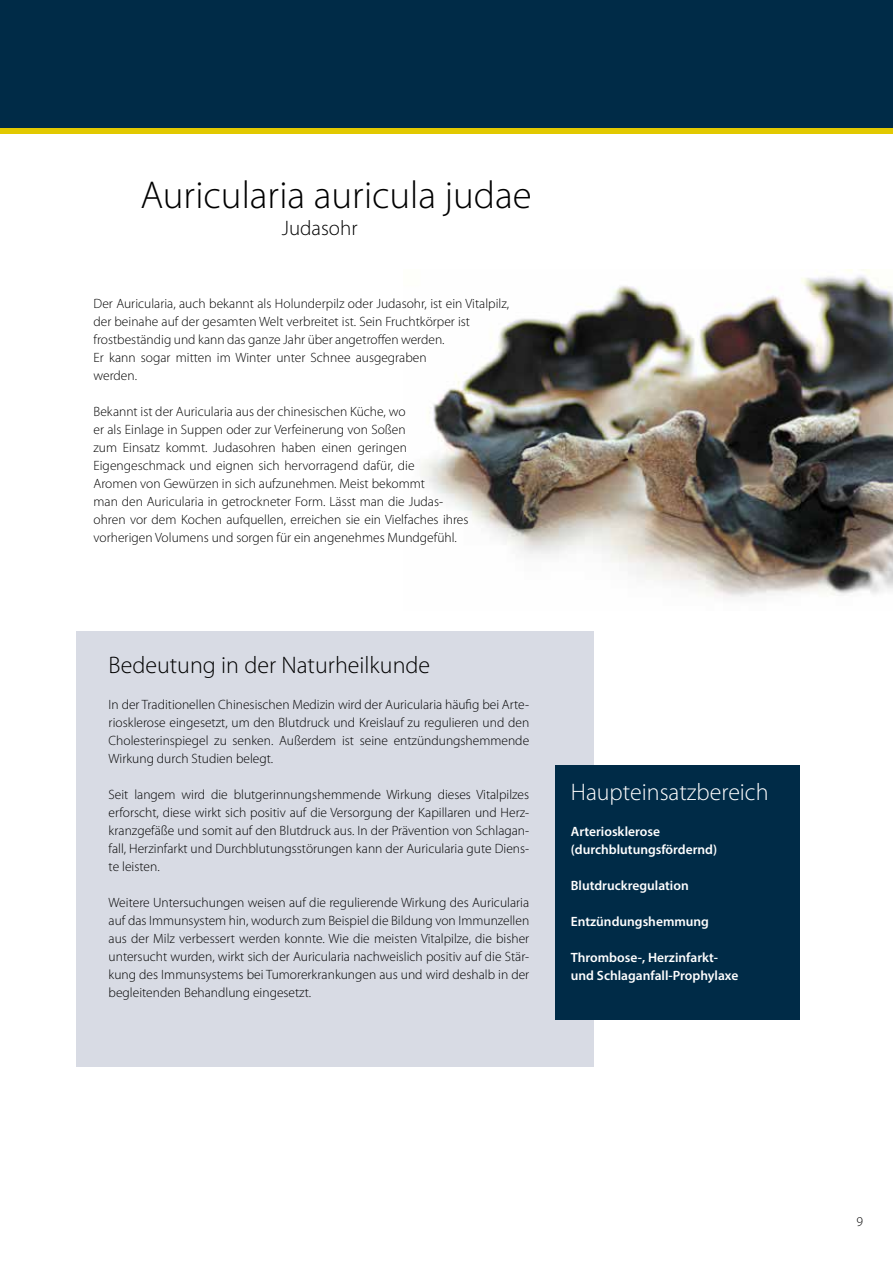
<style>
.page{position:relative;width:893px;height:1263px;background:#fff}
.page>*{position:absolute;margin:0;border:0;box-sizing:border-box;transform-origin:0 0}
.t1{font:300 39px "Myriad Pro";color:#000}
.t2{font:300 24px "Myriad Pro";color:#000}
.t3{font:300 24px "Myriad Pro";color:#fff}
.t4{font:300 21px "Myriad Pro";color:#000}
.t5{font:300 13.5px/18px "Myriad Pro";color:#000;text-align:justify}
.t6{font:600 13.5px/18px "Myriad Pro";color:#fff}
</style>
<div class="page">
<div style="left:0;top:0;width:893px;height:134px;background:#e2c900"></div>
<div style="left:0;top:0;width:893px;height:128px;background:#002b47"></div>
<div style="left:77px;top:631px;width:517px;height:436px;background:#d8dbe4"></div>
<img style="left:421px;top:269px;width:472px;height:328px">
<div style="left:556px;top:765px;width:244px;height:254px;background:#002b47"></div>
<h1 class="t1" style="left:141px;top:171px;width:393px">Auricularia auricula judae</h1>
<h3 class="t4" style="left:282px;top:215px;width:77px">Judasohr</h3>
<p class="t5" style="left:94px;top:294px;width:417px;text-align:left">Der Auricularia, auch bekannt als Holunderpilz oder Judasohr, ist ein Vitalpilz, der beinahe auf der gesamten Welt verbreitet ist. Sein Fruchtkörper ist frostbeständig und kann das ganze Jahr über angetroffen werden.<br>Er kann sogar mitten im Winter unter Schnee ausgegraben<br>werden.</p>
<p class="t5" style="left:94px;top:402px;width:376px;text-align:left">Bekannt ist der Auricularia aus der chinesischen Küche, wo<br>er als Einlage in Suppen oder zur Verfeinerung von Soßen<br>zum Einsatz kommt. Judasohren haben einen geringen Eigengeschmack und eignen sich hervorragend dafür, die<br>Aromen von Gewürzen in sich aufzunehmen. Meist bekommt<br>man den Auricularia in getrockneter Form. Lässt man die Judas&shy;ohren vor dem Kochen aufquellen, erreichen sie ein Vielfaches ihres vorherigen Volumens und sorgen für ein angenehmes Mundgefühl.</p>
<h2 class="t2" style="left:109px;top:650px;width:323px">Bedeutung in der Naturheilkunde</h2>
<p class="t5" style="left:109px;top:695px;width:422px">In der Traditionellen Chinesischen Medizin wird der Auricularia häufig bei Arte&shy;riosklerose eingesetzt, um den Blutdruck und Kreislauf zu regulieren und den Cholesterinspiegel zu senken. Außerdem ist seine entzündungshemmende Wirkung durch Studien belegt.</p>
<p class="t5" style="left:109px;top:785px;width:422px">Seit langem wird die blutgerinnungshemmende Wirkung dieses Vitalpilzes erforscht, diese wirkt sich positiv auf die Versorgung der Kapillaren und Herz&shy;kranzgefäße und somit auf den Blutdruck aus. In der Prävention von Schlagan&shy;fall, Herzinfarkt und Durchblutungsstörungen kann der Auricularia gute Diens&shy;te leisten.</p>
<p class="t5" style="left:109px;top:893px;width:422px">Weitere Untersuchungen weisen auf die regulierende Wirkung des Auricularia auf das Immunsystem hin, wodurch zum Beispiel die Bildung von Immunzellen aus der Milz verbessert werden konnte. Wie die meisten Vitalpilze, die bisher untersucht wurden, wirkt sich der Auricularia nachweislich positiv auf die Stär&shy;kung des Immunsystems bei Tumorerkrankungen aus und wird deshalb in der begleitenden Behandlung eingesetzt.</p>
<h2 class="t3" style="left:571px;top:778px;width:199px">Haupteinsatzbereich</h2>
<p class="t6" style="left:571px;top:822px;width:148px">Arteriosklerose (durchblutungsfördernd)</p>
<p class="t6" style="left:571px;top:876px;width:119px">Blutdruckregulation</p>
<p class="t6" style="left:571px;top:912px;width:140px">Entzündungshemmung</p>
<p class="t6" style="left:571px;top:948px;width:169px">Thrombose-, Herzinfarkt&shy;und Schlaganfall-Prophylaxe</p>
<p class="t5" style="left:856px;top:1213px;width:8px">9</p>
</div>
